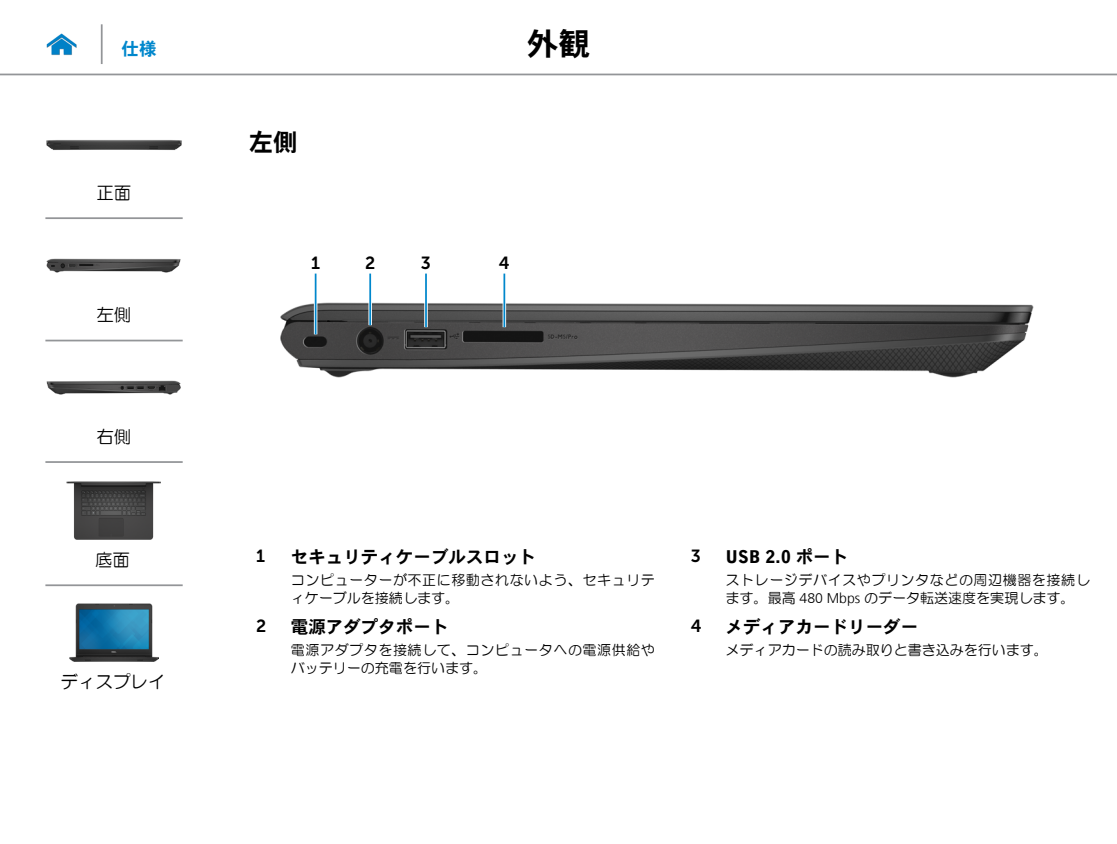
<style>
.page{position:relative;width:1117px;height:844px;background:#fff}
.page>*{position:absolute;margin:0;border:0;box-sizing:border-box;transform-origin:0 0}
.t1{font:31.5px "DFHS Gothic W7 WIN RKSJ H";color:#000}
.Head2{font:24.5px "DFHS Gothic W7 WIN RKSJ H";color:#000}
.Callout_Head{font:17.5px "DFHS Gothic W7 WIN RKSJ H";color:#000}
.t2{font:17.5px "HG Maru Gothic MPRO";color:#000}
.Callout_Head-2{font:900 17.5px "Bell Gothic BT";color:#000}
.Callout-L{font:17.5px "Museo Sans For Dell 700";color:#000}
.t3{font:17.5px "DFHS Gothic W7 WIN RKSJ H";color:#0087cc}
.Callout_description{font:14px/17.5px "HG Maru Gothic MPRO";letter-spacing:.04em;color:#000}
.Callout_description-2{font:14px "HG Maru Gothic MPRO";color:#000}
.s1{font-family:"DFHS Gothic W7 WIN RKSJ H";font-weight:400}
.s2{font-family:"Frutiger 45";font-weight:300}
</style>
<div class="page">
<hr style="left:0;top:74px;width:1116px;height:1px;background:#939598">
<img style="left:46px;top:33px;width:31px;height:23px">
<img style="left:280px;top:302px;width:754px;height:76px">
<hr style="left:314px;top:273px;width:3px;height:61px;background:#fff">
<hr style="left:315px;top:273px;width:1px;height:61px;background:#0087cc">
<svg style="left:368px;top:274px;width:4px;height:51px"></svg>
<hr style="left:369px;top:273px;width:2px;height:52px;background:#0087cc">
<hr style="left:424px;top:273px;width:3px;height:54px;background:#fff">
<hr style="left:425px;top:273px;width:2px;height:54px;background:#0087cc">
<svg style="left:502px;top:273px;width:4px;height:54px"></svg>
<hr style="left:503px;top:273px;width:2px;height:54px;background:#0087cc">
<hr style="left:101px;top:24px;width:2px;height:40px;background:#939598">
<img style="left:46px;top:140px;width:136px;height:10px">
<img style="left:47px;top:258px;width:134px;height:14px">
<img style="left:47px;top:380px;width:134px;height:15px">
<img style="left:67px;top:481px;width:94px;height:58px">
<img style="left:69px;top:603px;width:89px;height:58px">
<hr style="left:45px;top:217px;width:138px;height:2px;background:#939598">
<hr style="left:45px;top:339px;width:138px;height:2px;background:#939598">
<hr style="left:45px;top:461px;width:138px;height:2px;background:#939598">
<hr style="left:45px;top:584px;width:138px;height:2px;background:#939598">
<p class="t3" style="left:122px;top:40px;width:36px">仕様</p>
<h1 class="t1" style="left:527px;top:28px;width:64px">外観</h1>
<p class="t2" style="left:96px;top:183px;width:36px">正面</p>
<p class="t2" style="left:96px;top:306px;width:36px">左側</p>
<p class="Head2" style="left:249px;top:129px;width:50px">左側</p>
<p class="Callout-L" style="left:311px;top:253px;width:10px">1</p>
<p class="Callout-L" style="left:365px;top:253px;width:12px">2</p>
<p class="Callout-L" style="left:421px;top:253px;width:12px">3</p>
<p class="Callout-L" style="left:499px;top:253px;width:12px">4</p>
<p class="t2" style="left:96px;top:428px;width:36px">右側</p>
<p class="t2" style="left:95px;top:550px;width:37px">底面</p>
<p class="t2" style="left:60px;top:673px;width:106px">ディスプレイ</p>
<p class="Callout-L" style="left:256px;top:546px;width:10px">1</p>
<p class="Callout_Head" style="left:291px;top:547px;width:246px">セキュリティケーブルスロット</p>
<p class="Callout_description" style="left:291px;top:571px;width:365px">コンピューターが不正に移動されないよう、セキュリティケーブルを接続します。</p>
<p class="Callout-L" style="left:256px;top:616px;width:12px">2</p>
<p class="Callout_Head" style="left:291px;top:617px;width:159px">電源アダプタポート</p>
<p class="Callout_description" style="left:291px;top:641px;width:365px">電源アダプタを接続して、コンピュータへの電源供給やバッテリーの充電を行います。</p>
<p class="Callout-L" style="left:690px;top:546px;width:12px">3</p>
<p class="Callout_Head-2" style="left:725px;top:545px;width:124px">USB 2.0 <span class="s1">ポート</span></p>
<p class="Callout_description" style="left:725px;top:571px;width:365px">ストレージデバイスやプリンタなどの周辺機器を接続します。最高 <span class="s2">480 Mbps</span> のデータ転送速度を実現します。</p>
<p class="Callout-L" style="left:690px;top:616px;width:12px">4</p>
<p class="Callout_Head" style="left:725px;top:617px;width:194px">メディアカードリーダー</p>
<p class="Callout_description-2" style="left:725px;top:643px;width:323px">メディアカードの読み取りと書き込みを行います。</p>
</div>
